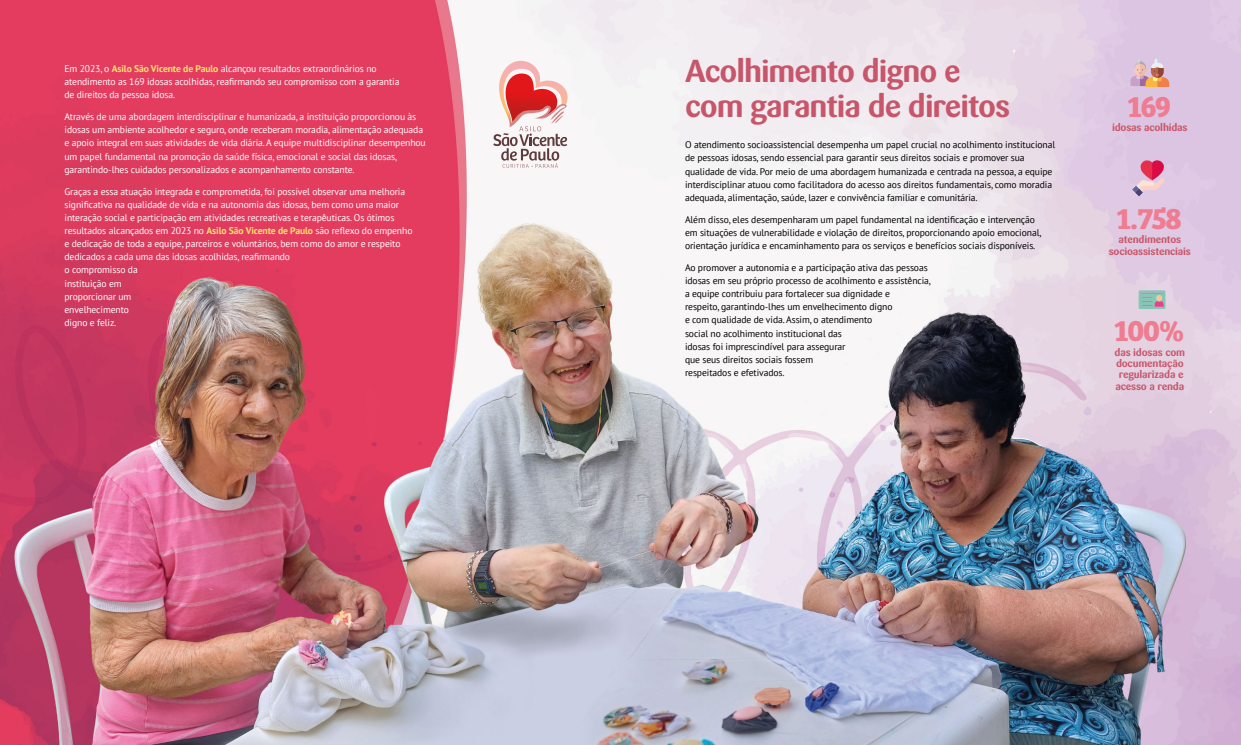
<style>
.page{position:relative;width:1241px;height:745px;background:#fff}
.page>*{position:absolute;margin:0;border:0;box-sizing:border-box;transform-origin:0 0}
.t1{font:700 31.5px/34.1px "Sari";letter-spacing:-.035em;color:#c8566a}
.t2{font:700 30.62px "Bree Serif";letter-spacing:-.045em;color:#ef7c90}
.t3{font:700 10.5px/11.4px "Sari";letter-spacing:-.02em;color:#c8566a;text-align:center}
.t4{font:9.62px/13.1px "PT Sans";letter-spacing:-.01em;color:#fff}
.t5{font:9.62px/13.1px "PT Sans";letter-spacing:-.01em;color:#000}
.s1{font-weight:700;color:#ffe26c}
</style>
<div class="page">
<img style="left:0;top:0;width:1240px;height:744px">
<svg style="left:493px;top:61px;width:78px;height:107px"></svg>
<svg style="left:1132px;top:160px;width:33px;height:36px"></svg>
<svg style="left:1130px;top:58px;width:38px;height:28px"></svg>
<svg style="left:1138px;top:290px;width:27px;height:19px"></svg>
<p class="t4" style="left:64px;top:62px;width:336px">Em 2023, o <span class="s1">Asilo São Vicente de Paulo</span> alcançou resultados extraordinários no atendimento as 169 idosas acolhidas, reafirmando seu compromisso com a garantia de direitos da pessoa idosa.</p>
<p class="t4" style="left:64px;top:110px;width:363px">Através de uma abordagem interdisciplinar e humanizada, a instituição proporcionou às idosas um ambiente acolhedor e seguro, onde receberam moradia, alimentação adequada e apoio integral em suas atividades de vida diária. A equipe multidisciplinar desempenhou um papel fundamental na promoção da saúde física, emocional e social das idosas, garantindo-lhes cuidados personalizados e acompanhamento constante.</p>
<p class="t4" style="left:64px;top:184px;width:349px">Graças a essa atuação integrada e comprometida, foi possível observar uma melhoria significativa na qualidade de vida e na autonomia das idosas, bem como uma maior interação social e participação em atividades recreativas e terapêuticas. Os ótimos resultados alcançados em 2023 no <span class="s1">Asilo São Vicente de Paulo</span> são reflexo do empenho e dedicação de toda a equipe, parceiros e voluntários, bem como do amor e respeito dedicados a cada uma das idosas acolhidas, reafirmando<br>o compromisso da<br>instituição em<br>proporcionar um<br>envelhecimento<br>digno e feliz.</p>
<h1 class="t1" style="left:685px;top:54px;width:327px">Acolhimento digno e com garantia de direitos</h1>
<p class="t5" style="left:685px;top:138px;width:372px">O atendimento socioassistencial desempenha um papel crucial no acolhimento institucional de pessoas idosas, sendo essencial para garantir seus direitos sociais e promover sua qualidade de vida. Por meio de uma abordagem humanizada e centrada na pessoa, a equipe interdisciplinar atuou como facilitadora do acesso aos direitos fundamentais, como moradia adequada, alimentação, saúde, lazer e convivência familiar e comunitária.</p>
<p class="t5" style="left:685px;top:212px;width:358px">Além disso, eles desempenharam um papel fundamental na identificação e intervenção em situações de vulnerabilidade e violação de direitos, proporcionando apoio emocional, orientação jurídica e encaminhamento para os serviços e benefícios sociais disponíveis.</p>
<p class="t5" style="left:685px;top:260px;width:247px">Ao promover a autonomia e a participação ativa das pessoas idosas em seu próprio processo de acolhimento e assistência, a equipe contribuiu para fortalecer sua dignidade e<br>respeito, garantindo-lhes um envelhecimento digno<br>e com qualidade de vida. Assim, o atendimento<br>social no acolhimento institucional das<br>idosas foi imprescindível para assegurar<br>que seus direitos sociais fossem<br>respeitados e efetivados.</p>
<h2 class="t2" style="left:1126px;top:83px;width:45px">169</h2>
<p class="t3" style="left:1111px;top:122px;width:77px">idosas acolhidas</p>
<h2 class="t2" style="left:1116px;top:194px;width:67px">1.758</h2>
<p class="t3" style="left:1108px;top:234px;width:84px">atendimentos socioassistenciais</p>
<h2 class="t2" style="left:1113px;top:306px;width:72px">100%</h2>
<p class="t3" style="left:1114px;top:346px;width:72px">das idosas com documentação regularizada e acesso a renda</p>
</div>
